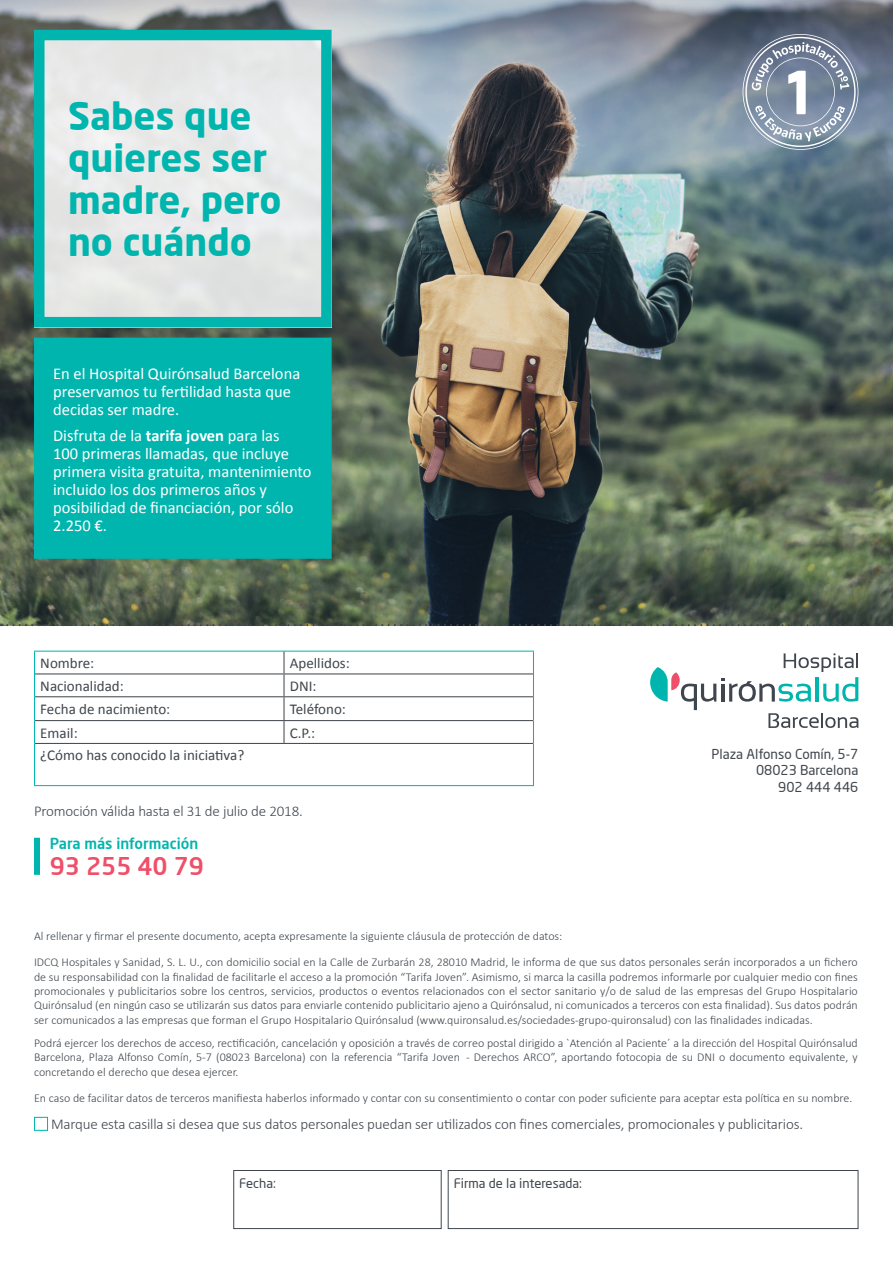
<style>
.page{position:relative;width:893px;height:1263px;background:#fff}
.page>*{position:absolute;margin:0;border:0;box-sizing:border-box;transform-origin:0 0}
.t1{font:700 37.5px/42px "Neo Sans";color:#00b5ae}
.t2{font:500 24px "Neo Sans";color:#ef5069}
.t3{font:16.5px/18px "Calibri";color:#fff}
.t4{font:300 15px "Calibri";letter-spacing:-.01em;color:#3f464d}
.t5{font:15px "Calibri";color:#3f464d}
.t6{font:500 15px "Neo Sans";color:#00b5ae}
.t7{font:13.5px "Neo Sans";color:#3f464d}
.t8{font:13.05px "Neo Sans";color:#3f464d}
.t9{font:300 12px/14.4px "Calibri";color:#3f464d;text-align:justify}
.s1{font-weight:700}
</style>
<div class="page">
<img style="left:0;top:0;width:893px;height:625px">
<div style="left:34px;top:30px;width:298px;height:297px;background:#e7e8e8"></div>
<hr style="left:34px;top:651px;width:250px;height:1px;background:#00b5ae">
<hr style="left:284px;top:651px;width:250px;height:1px;background:#00b5ae">
<svg style="left:34px;top:652px;width:1px;height:91px"></svg>
<svg style="left:533px;top:652px;width:1px;height:91px"></svg>
<hr style="left:34px;top:743px;width:1px;height:42px;background:#00b5ae">
<hr style="left:533px;top:743px;width:1px;height:42px;background:#00b5ae">
<hr style="left:34px;top:785px;width:250px;height:1px;background:#00b5ae">
<hr style="left:284px;top:785px;width:250px;height:1px;background:#00b5ae">
<hr style="left:283px;top:652px;width:2px;height:21px;background:#3f464d">
<hr style="left:35px;top:673px;width:249px;height:1px;background:#3f464d">
<hr style="left:284px;top:673px;width:249px;height:1px;background:#3f464d">
<hr style="left:283px;top:674px;width:2px;height:22px;background:#3f464d">
<hr style="left:35px;top:696px;width:249px;height:1px;background:#3f464d">
<hr style="left:284px;top:696px;width:249px;height:1px;background:#3f464d">
<hr style="left:283px;top:697px;width:2px;height:23px;background:#3f464d">
<hr style="left:35px;top:720px;width:249px;height:1px;background:#3f464d">
<hr style="left:284px;top:720px;width:249px;height:1px;background:#3f464d">
<hr style="left:283px;top:721px;width:2px;height:22px;background:#3f464d">
<hr style="left:35px;top:743px;width:249px;height:1px;background:#3f464d">
<hr style="left:284px;top:743px;width:249px;height:1px;background:#3f464d">
<div style="left:34px;top:1117px;width:14px;height:14px;border:1px solid #00b5ae"></div>
<svg style="left:1px;top:624px;width:892px;height:2px;background:#475146"></svg>
<svg style="left:650px;top:653px;width:208px;height:75px"></svg>
<div style="left:34px;top:30px;width:298px;height:297px;border:10px solid #00b5ae"></div>
<div style="left:34px;top:338px;width:298px;height:221px;background:#00b5ae"></div>
<div style="left:233px;top:1170px;width:209px;height:59px;border:1px solid #3f464d"></div>
<div style="left:448px;top:1170px;width:410px;height:59px;border:1px solid #3f464d"></div>
<div style="left:34px;top:838px;width:6px;height:37px;background:#00b5ae"></div>
<svg style="left:743px;top:34px;width:115px;height:116px;background:#8a98a9"></svg>
<p class="t1" style="left:68px;top:94px;width:215px">Sabes que quieres ser madre, pero no cuándo</p>
<p class="t3" style="left:53px;top:364px;width:249px">En el Hospital Quirónsalud Barcelona preservamos tu fertilidad hasta que decidas ser madre.</p>
<p class="t3" style="left:53px;top:427px;width:260px">Disfruta de la <span class="s1">tarifa joven</span> para las<br>100 primeras llamadas, que incluye primera visita gratuita, mantenimiento incluido los dos primeros años y posibilidad de financiación, por sólo<br>2.250 €.</p>
<p class="t5" style="left:40px;top:654px;width:55px">Nombre:</p>
<p class="t5" style="left:290px;top:654px;width:61px">Apellidos:</p>
<p class="t5" style="left:40px;top:676px;width:85px">Nacionalidad:</p>
<p class="t5" style="left:290px;top:676px;width:28px">DNI:</p>
<p class="t5" style="left:40px;top:699px;width:131px">Fecha de nacimiento:</p>
<p class="t5" style="left:290px;top:699px;width:58px">Teléfono:</p>
<p class="t5" style="left:40px;top:723px;width:39px">Email:</p>
<p class="t5" style="left:290px;top:723px;width:27px">C.P.:</p>
<p class="t5" style="left:40px;top:746px;width:206px">¿Cómo has conocido la iniciativa?</p>
<p class="t7" style="left:711px;top:745px;width:148px">Plaza Alfonso Comín, 5-7</p>
<p class="t7" style="left:756px;top:762px;width:104px">08023 Barcelona</p>
<p class="t7" style="left:778px;top:778px;width:82px">902 444 446</p>
<p class="t4" style="left:34px;top:802px;width:270px">Promoción válida hasta el 31 de julio de 2018.</p>
<p class="t6" style="left:50px;top:834px;width:150px">Para más información</p>
<p class="t2" style="left:50px;top:851px;width:156px">93 255 40 79</p>
<p class="t9" style="left:34px;top:929px;width:530px">Al rellenar y firmar el presente documento, acepta expresamente la siguiente cláusula de protección de datos:</p>
<p class="t9" style="left:34px;top:955px;width:825px">IDCQ Hospitales y Sanidad, S. L. U., con domicilio social en la Calle de Zurbarán 28, 28010 Madrid, le informa de que sus datos personales serán incorporados a un fichero de su responsabilidad con la finalidad de facilitarle el acceso a la promoción “Tarifa Joven”. Asimismo, si marca la casilla podremos informarle por cualquier medio con fines promocionales y publicitarios sobre los centros, servicios, productos o eventos relacionados con el sector sanitario y/o de salud de las empresas del Grupo Hospitalario Quirónsalud (en ningún caso se utilizarán sus datos para enviarle contenido publicitario ajeno a Quirónsalud, ni comunicados a terceros con esta finalidad). Sus datos podrán ser comunicados a las empresas que forman el Grupo Hospitalario Quirónsalud (www.quironsalud.es/sociedades-grupo-quironsalud) con las finalidades indicadas.</p>
<p class="t9" style="left:34px;top:1035px;width:825px">Podrá ejercer los derechos de acceso, rectificación, cancelación y oposición a través de correo postal dirigido a `Atención al Paciente´ a la dirección del Hospital Quirónsalud Barcelona, Plaza Alfonso Comín, 5-7 (08023 Barcelona) con la referencia “Tarifa Joven - Derechos ARCO”, aportando fotocopia de su DNI o documento equivalente, y concretando el derecho que desea ejercer.</p>
<p class="t9" style="left:34px;top:1091px;width:820px">En caso de facilitar datos de terceros manifiesta haberlos informado y contar con su consentimiento o contar con poder suficiente para aceptar esta política en su nombre.</p>
<p class="t4" style="left:51px;top:1114px;width:753px">Marque esta casilla si desea que sus datos personales puedan ser utilizados con fines comerciales, promocionales y publicitarios.</p>
<p class="t8" style="left:239px;top:1175px;width:38px">Fecha:</p>
<p class="t8" style="left:454px;top:1175px;width:130px">Firma de la interesada:</p>
</div>
